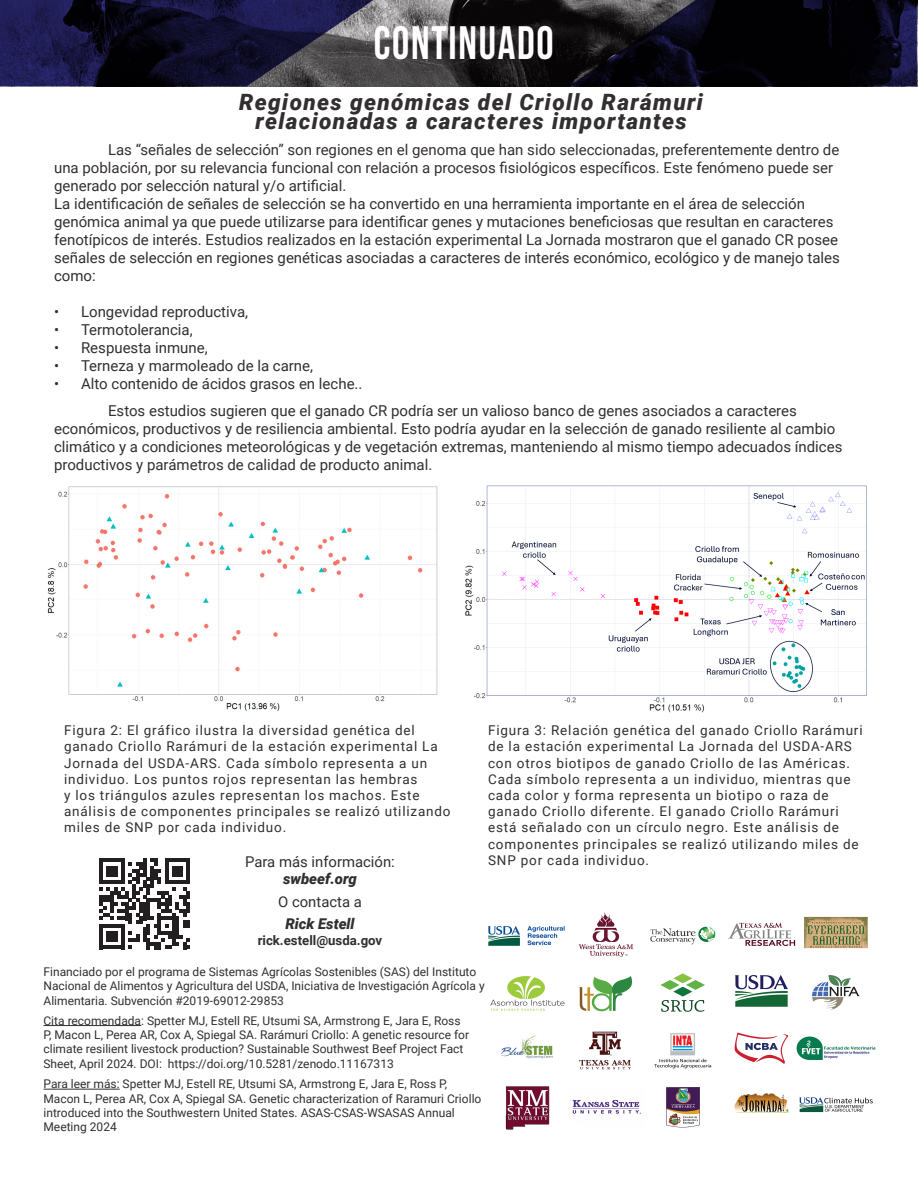
<style>
.page{position:relative;width:918px;height:1188px;background:#fff}
.page>*{position:absolute;margin:0;border:0;box-sizing:border-box;transform-origin:0 0}
.t1{font:700 46.8px "Bebas Neue";letter-spacing:.04em;color:#fff;scale:.93 1}
.Text_Left_Justify{font:italic 900 22.5px/19.5px "Roboto";letter-spacing:.06em;color:#312f30;text-align:center}
.Text_Left_Justify-2{font:15px/18px "Roboto";color:#312f30}
.Text_Left_Justify-3{font:14.85px "Roboto";color:#312f30}
.Text_Left_Justify-4{font:italic 900 14.85px "Roboto";color:#312f30}
.Text_Left_Justify-5{font:13.5px/16.2px "Roboto";letter-spacing:.06em;color:#312f30}
.Text_Left_Justify-6{font:700 13.2px "Roboto";color:#312f30}
.Text_Left_Justify-7{font:12px/14.4px "Roboto";color:#312f30}
</style>
<div class="page">
<img style="left:47px;top:486px;width:391px;height:225px">
<img style="left:465px;top:485px;width:402px;height:228px">
<svg style="left:0;top:0;width:917px;height:87px;background:#262425"></svg>
<svg style="left:0;top:0;width:418px;height:86px;background:#282641"></svg>
<svg style="left:569px;top:0;width:348px;height:86px;background:#0d0c15"></svg>
<svg style="left:99px;top:859px;width:91px;height:90px"></svg>
<img style="left:488px;top:912px;width:387px;height:218px">
<hr style="left:44px;top:1025px;width:97px;height:1px;background:#312f30">
<hr style="left:44px;top:1089px;width:76px;height:1px;background:#312f30">
<p class="t1" style="left:374px;top:17px;width:195px">CONTINUADO</p>
<p class="Text_Left_Justify" style="left:239px;top:91px;width:465px">Regiones genómicas del Criollo Rarámuri relacionadas a caracteres importantes</p>
<p class="Text_Left_Justify-2" style="left:54px;top:140px;width:787px;text-indent:54px">Las “señales de selección” son regiones en el genoma que han sido seleccionadas, preferentemente dentro de una población, por su relevancia funcional con relación a procesos fisiológicos específicos. Este fenómeno puede ser generado por selección natural y/o artificial.</p>
<p class="Text_Left_Justify-2" style="left:54px;top:194px;width:787px">La identificación de señales de selección se ha convertido en una herramienta importante en el área de selección genómica animal ya que puede utilizarse para identificar genes y mutaciones beneficiosas que resultan en caracteres fenotípicos de interés. Estudios realizados en la estación experimental La Jornada mostraron que el ganado CR posee señales de selección en regiones genéticas asociadas a caracteres de interés económico, ecológico y de manejo tales como:</p>
<p class="Text_Left_Justify-2" style="left:54px;top:302px;width:196px">• Longevidad reproductiva,</p>
<p class="Text_Left_Justify-2" style="left:54px;top:320px;width:140px">• Termotolerancia,</p>
<p class="Text_Left_Justify-2" style="left:54px;top:338px;width:155px">• Respuesta inmune,</p>
<p class="Text_Left_Justify-2" style="left:54px;top:356px;width:261px">• Terneza y marmoleado de la carne,</p>
<p class="Text_Left_Justify-2" style="left:54px;top:374px;width:310px">• Alto contenido de ácidos grasos en leche..</p>
<p class="Text_Left_Justify-2" style="left:54px;top:401px;width:790px;text-indent:54px">Estos estudios sugieren que el ganado CR podría ser un valioso banco de genes asociados a caracteres económicos, productivos y de resiliencia ambiental. Esto podría ayudar en la selección de ganado resiliente al cambio climático y a condiciones meteorológicas y de vegetación extremas, manteniendo al mismo tiempo adecuados índices productivos y parámetros de calidad de producto animal.</p>
<p class="Text_Left_Justify-5" style="left:64px;top:722px;width:388px">Figura 2: El gráfico ilustra la diversidad genética del ganado Criollo Rarámuri de la estación experimental La Jornada del USDA-ARS. Cada símbolo representa a un individuo. Los puntos rojos representan las hembras<br>y los triángulos azules representan los machos. Este análisis de componentes principales se realizó utilizando miles de SNP por cada individuo.</p>
<p class="Text_Left_Justify-5" style="left:488px;top:722px;width:376px">Figura 3: Relación genética del ganado Criollo Rarámuri de la estación experimental La Jornada del USDA-ARS con otros biotipos de ganado Criollo de las Américas.<br>Cada símbolo representa a un individuo, mientras que cada color y forma representa un biotipo o raza de ganado Criollo diferente. El ganado Criollo Rarámuri está señalado con un círculo negro. Este análisis de componentes principales se realizó utilizando miles de</p>
<p class="Text_Left_Justify-3" style="left:245px;top:851px;width:151px">Para más información:</p>
<p class="Text_Left_Justify-5" style="left:488px;top:851px;width:162px">SNP por cada individuo.</p>
<p class="Text_Left_Justify-4" style="left:283px;top:869px;width:75px">swbeef.org</p>
<p class="Text_Left_Justify-3" style="left:278px;top:891px;width:85px">O contacta a</p>
<p class="Text_Left_Justify-4" style="left:285px;top:913px;width:71px">Rick Estell</p>
<p class="Text_Left_Justify-6" style="left:258px;top:931px;width:126px">rick.estell@usda.gov</p>
<p class="Text_Left_Justify-7" style="left:44px;top:964px;width:443px">Financiado por el programa de Sistemas Agrícolas Sostenibles (SAS) del Instituto<br>Nacional de Alimentos y Agricultura del USDA, Iniciativa de Investigación Agrícola y</p>
<p class="Text_Left_Justify-7" style="left:44px;top:993px;width:242px">Alimentaria. Subvención #2019-69012-29853</p>
<p class="Text_Left_Justify-7" style="left:44px;top:1013px;width:427px">Cita recomendada: Spetter MJ, Estell RE, Utsumi SA, Armstrong E, Jara E, Ross P, Macon L, Perea AR, Cox A, Spiegal SA. Rarámuri Criollo: A genetic resource for climate resilient livestock production? Sustainable Southwest Beef Project Fact Sheet, April 2024. DOI: https://doi.org/10.5281/zenodo.11167313</p>
<p class="Text_Left_Justify-7" style="left:44px;top:1076px;width:439px">Para leer más: Spetter MJ, Estell RE, Utsumi SA, Armstrong E, Jara E, Ross P, Macon L, Perea AR, Cox A, Spiegal SA. Genetic characterization of Raramuri Criollo introduced into the Southwestern United States. ASAS-CSAS-WSASAS Annual Meeting 2024</p>
</div>
